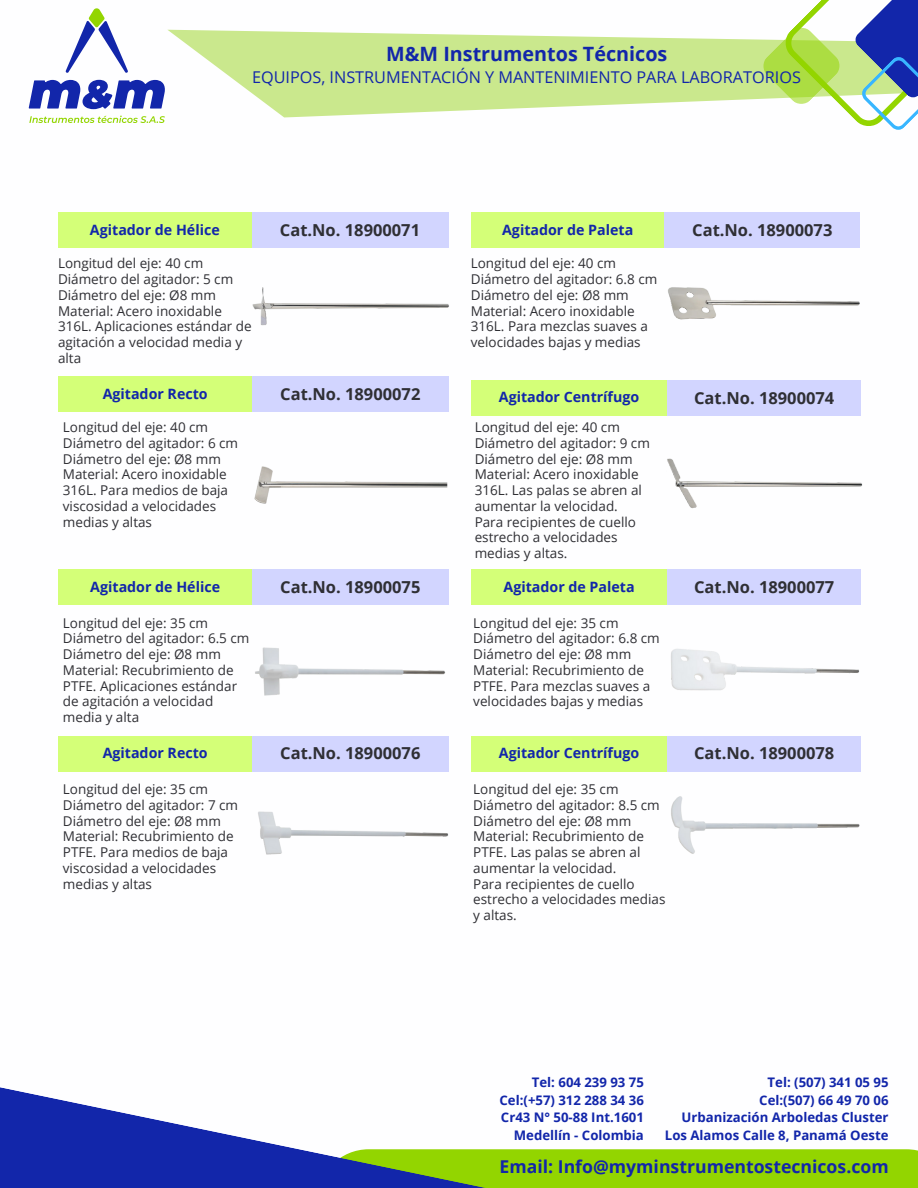
<style>
.page{position:relative;width:918px;height:1188px;background:#fff}
.page>*{position:absolute;margin:0;border:0;box-sizing:border-box;transform-origin:0 0}
.t1{font:700 19.8px "Open Sans";color:#1226aa}
.t2{font:700 17.7px "Open Sans";color:#1226aa}
.t3{font:700 16.5px "Open Sans";color:#2f2f34}
.t4{font:16.2px "Open Sans";color:#1226aa}
.t5{font:700 14.25px "Open Sans";color:#1226aa}
.t6{font:13.5px/15.8px "Open Sans";color:#2f2f34}
.t7{font:700 13.2px/17.5px "Open Sans";color:#1226aa;text-align:right}
</style>
<div class="page">
<svg style="left:29px;top:80px;width:136px;height:29px"></svg>
<svg style="left:65px;top:8px;width:63px;height:65px"></svg>
<svg style="left:29px;top:116px;width:136px;height:7px"></svg>
<svg style="left:168px;top:30px;width:595px;height:87px;fill:#cae88d"></svg>
<svg style="left:763px;top:0;width:155px;height:130px"></svg>
<div style="left:318px;top:1149px;width:600px;height:39px;background:#93d500"></div>
<svg style="left:0;top:1087px;width:491px;height:101px"></svg>
<img style="left:252px;top:213px;width:197px;height:113px">
<img style="left:668px;top:287px;width:192px;height:33px">
<img style="left:253px;top:466px;width:196px;height:104px">
<img style="left:666px;top:415px;width:197px;height:155px">
<img style="left:255px;top:647px;width:191px;height:49px">
<img style="left:671px;top:649px;width:189px;height:42px">
<img style="left:257px;top:771px;width:192px;height:84px">
<img style="left:671px;top:771px;width:189px;height:83px">
<div style="left:58px;top:376px;width:194px;height:36px;background:#d4ff78"></div>
<div style="left:58px;top:570px;width:194px;height:35px;background:#d4ff78"></div>
<div style="left:58px;top:736px;width:194px;height:35px;background:#d4ff78"></div>
<div style="left:471px;top:380px;width:196px;height:35px;background:#d4ff78"></div>
<div style="left:471px;top:570px;width:196px;height:35px;background:#d4ff78"></div>
<div style="left:471px;top:736px;width:196px;height:35px;background:#d4ff78"></div>
<div style="left:252px;top:376px;width:197px;height:36px;background:#d2d5ff"></div>
<div style="left:252px;top:570px;width:197px;height:35px;background:#d2d5ff"></div>
<div style="left:252px;top:736px;width:197px;height:35px;background:#d2d5ff"></div>
<div style="left:58px;top:212px;width:194px;height:36px;background:#d4ff78"></div>
<div style="left:471px;top:212px;width:194px;height:36px;background:#d4ff78"></div>
<div style="left:252px;top:212px;width:196px;height:36px;background:#d2d5ff"></div>
<div style="left:665px;top:212px;width:195px;height:36px;background:#d2d5ff"></div>
<div style="left:667px;top:380px;width:194px;height:35px;background:#d2d5ff"></div>
<div style="left:667px;top:570px;width:194px;height:35px;background:#d2d5ff"></div>
<div style="left:667px;top:736px;width:194px;height:35px;background:#d2d5ff"></div>
<p class="t1" style="left:386px;top:40px;width:283px">M&amp;M Instrumentos Técnicos</p>
<p class="t4" style="left:252px;top:66px;width:550px">EQUIPOS, INSTRUMENTACIÓN Y MANTENIMIENTO PARA LABORATORIOS</p>
<p class="t5" style="left:90px;top:220px;width:131px">Agitador de Hélice</p>
<p class="t3" style="left:280px;top:218px;width:142px">Cat.No. 18900071</p>
<p class="t5" style="left:502px;top:220px;width:133px">Agitador de Paleta</p>
<h4 class="t3" style="left:692px;top:218px;width:142px">Cat.No. 18900073</h4>
<p class="t6" style="left:58px;top:255px;width:147px">Longitud del eje: 40 cm</p>
<p class="t6" style="left:58px;top:271px;width:177px">Diámetro del agitador: 5 cm</p>
<p class="t6" style="left:58px;top:287px;width:159px">Diámetro del eje: Ø8 mm</p>
<h4 class="t6" style="left:58px;top:302px;width:195px">Material: Acero inoxidable<br>316L. Aplicaciones estándar de agitación a velocidad media y alta</h4>
<p class="t5" style="left:103px;top:383px;width:107px">Agitador Recto</p>
<h3 class="t6" style="left:63px;top:419px;width:147px">Longitud del eje: 40 cm</h3>
<p class="t6" style="left:63px;top:435px;width:177px">Diámetro del agitador: 6 cm</p>
<p class="t6" style="left:63px;top:450px;width:159px">Diámetro del eje: Ø8 mm</p>
<p class="t6" style="left:63px;top:466px;width:167px">Material: Acero inoxidable<br>316L. Para medios de baja viscosidad a velocidades medias y altas</p>
<p class="t5" style="left:90px;top:577px;width:131px">Agitador de Hélice</p>
<p class="t6" style="left:63px;top:615px;width:147px">Longitud del eje: 35 cm</p>
<p class="t6" style="left:63px;top:630px;width:188px">Diámetro del agitador: 6.5 cm</p>
<h4 class="t6" style="left:63px;top:646px;width:159px">Diámetro del eje: Ø8 mm</h4>
<h3 class="t6" style="left:63px;top:662px;width:176px">Material: Recubrimiento de<br>PTFE. Aplicaciones estándar de agitación a velocidad media y alta</h3>
<p class="t5" style="left:103px;top:743px;width:107px">Agitador Recto</p>
<p class="t6" style="left:63px;top:781px;width:147px">Longitud del eje: 35 cm</p>
<p class="t6" style="left:63px;top:797px;width:177px">Diámetro del agitador: 7 cm</p>
<p class="t6" style="left:63px;top:812px;width:159px">Diámetro del eje: Ø8 mm</p>
<p class="t6" style="left:63px;top:828px;width:172px">Material: Recubrimiento de<br>PTFE. Para medios de baja viscosidad a velocidades medias y altas</p>
<h3 class="t3" style="left:280px;top:382px;width:142px">Cat.No. 18900072</h3>
<p class="t3" style="left:280px;top:576px;width:142px">Cat.No. 18900075</p>
<p class="t3" style="left:280px;top:742px;width:142px">Cat.No. 18900076</p>
<p class="t6" style="left:471px;top:255px;width:147px">Longitud del eje: 40 cm</p>
<p class="t6" style="left:471px;top:271px;width:188px">Diámetro del agitador: 6.8 cm</p>
<p class="t6" style="left:471px;top:287px;width:159px">Diámetro del eje: Ø8 mm</p>
<h4 class="t6" style="left:471px;top:302px;width:179px">Material: Acero inoxidable<br>316L. Para mezclas suaves a velocidades bajas y medias</h4>
<p class="t5" style="left:499px;top:387px;width:142px">Agitador Centrífugo</p>
<p class="t6" style="left:475px;top:419px;width:147px">Longitud del eje: 40 cm</p>
<h4 class="t6" style="left:475px;top:435px;width:177px">Diámetro del agitador: 9 cm</h4>
<h3 class="t6" style="left:475px;top:450px;width:159px">Diámetro del eje: Ø8 mm</h3>
<p class="t6" style="left:475px;top:466px;width:169px">Material: Acero inoxidable<br>316L. Las palas se abren al aumentar la velocidad.</p>
<p class="t6" style="left:475px;top:513px;width:163px">Para recipientes de cuello estrecho a velocidades medias y altas.</p>
<p class="t5" style="left:504px;top:577px;width:133px">Agitador de Paleta</p>
<p class="t6" style="left:473px;top:615px;width:147px">Longitud del eje: 35 cm</p>
<p class="t6" style="left:473px;top:630px;width:188px">Diámetro del agitador: 6.8 cm</p>
<h4 class="t6" style="left:473px;top:646px;width:159px">Diámetro del eje: Ø8 mm</h4>
<h3 class="t6" style="left:473px;top:662px;width:178px">Material: Recubrimiento de<br>PTFE. Para mezclas suaves a velocidades bajas y medias</h3>
<h4 class="t5" style="left:499px;top:743px;width:142px">Agitador Centrífugo</h4>
<p class="t6" style="left:473px;top:781px;width:147px">Longitud del eje: 35 cm</p>
<p class="t6" style="left:473px;top:797px;width:188px">Diámetro del agitador: 8.5 cm</p>
<p class="t6" style="left:473px;top:812px;width:159px">Diámetro del eje: Ø8 mm</p>
<p class="t6" style="left:473px;top:828px;width:172px">Material: Recubrimiento de<br>PTFE. Las palas se abren al aumentar la velocidad.</p>
<p class="t6" style="left:473px;top:875px;width:194px">Para recipientes de cuello estrecho a velocidades medias y altas.</p>
<h3 class="t3" style="left:694px;top:386px;width:142px">Cat.No. 18900074</h3>
<p class="t3" style="left:694px;top:576px;width:142px">Cat.No. 18900077</p>
<p class="t3" style="left:694px;top:742px;width:142px">Cat.No. 18900078</p>
<h3 class="t7" style="left:500px;top:1073px;width:146px">Tel: 604 239 93 75<br>Cel:(+57) 312 288 34 36<br>Cr43 N° 50-88 Int.1601<br>Medellín - Colombia</h3>
<h4 class="t7" style="left:665px;top:1073px;width:225px">Tel: (507) 341 05 95<br>Cel:(507) 66 49 70 06<br>Urbanización Arboledas Cluster<br>Los Alamos Calle 8, Panamá Oeste</h4>
<p class="t2" style="left:500px;top:1154px;width:391px">Email: Info@myminstrumentostecnicos.com</p>
</div>
